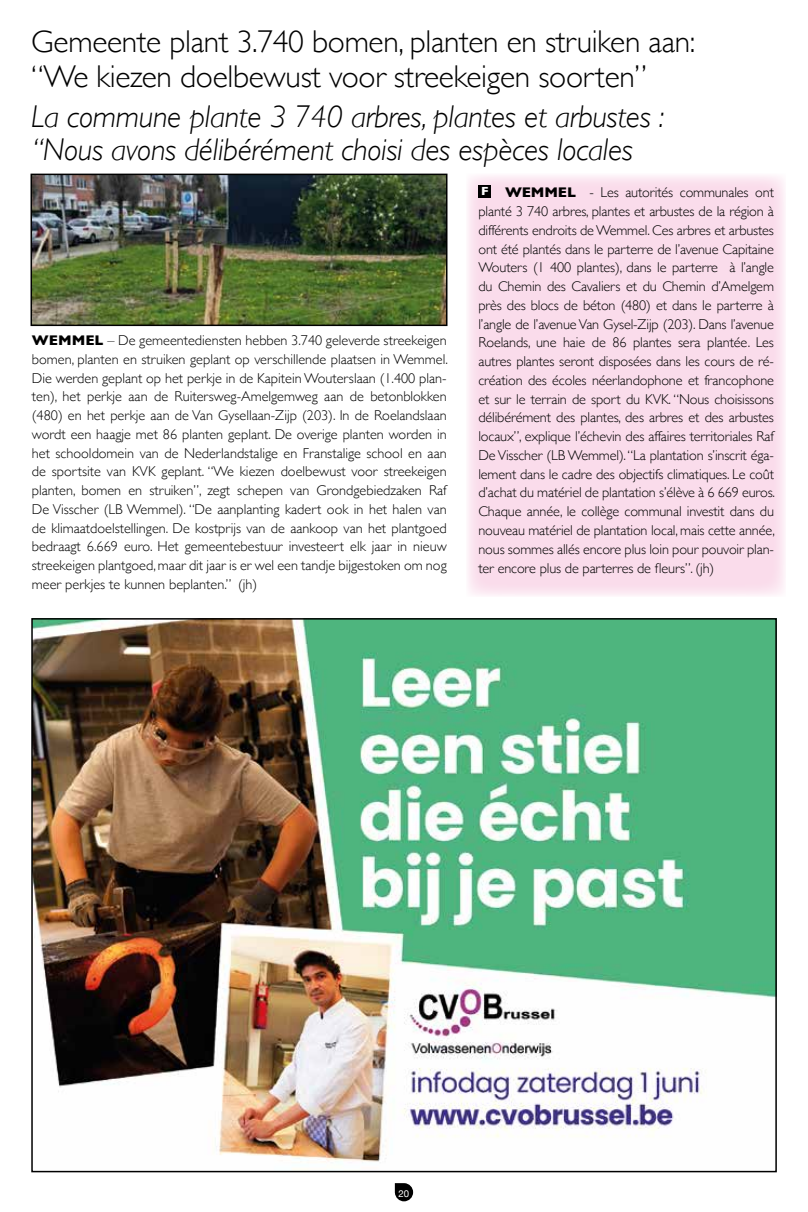
<style>
.page{position:relative;width:808px;height:1212px;background:#fff}
.page>*{position:absolute;margin:0;border:0;box-sizing:border-box;transform-origin:0 0}
.t1{font:italic 300 31.5px/33px "Gill Sans";letter-spacing:-.01em;color:#000}
.t2{font:300 31.5px/34.5px "Gill Sans";letter-spacing:-.01em;color:#000}
.t3{font:300 14.25px/18.8px "Gill Sans";color:#000;text-align:justify}
.t4{font:9.6px "Helvetica Neue";color:#fff}
.s1{font-weight:700}
</style>
<div class="page">
<svg style="left:395px;top:1183px;width:18px;height:18px"></svg>
<img style="left:34px;top:621px;width:740px;height:541px">
<div style="left:466px;top:174px;width:320px;height:423px;background:#fadceb"></div>
<div style="left:478px;top:185px;width:13px;height:12px;background:#000"></div>
<img style="left:34px;top:177px;width:410px;height:146px">
<div style="left:31px;top:174px;width:416px;height:152px;border:2px solid #000"></div>
<h1 class="t2" style="left:31px;top:23px;width:666px">Gemeente plant 3.740 bomen, planten en struiken aan: “We kiezen doelbewust voor streekeigen soorten”</h1>
<h1 class="t1" style="left:31px;top:100px;width:634px">La commune plante 3 740 arbres, plantes et arbustes : “Nous avons délibérément choisi des espèces locales</h1>
<p class="t3" style="left:32px;top:330px;width:417px"><span class="s1">WEMMEL</span> – De gemeentediensten hebben 3.740 geleverde streekeigen bomen, planten en struiken geplant op verschillende plaatsen in Wemmel.<br>Die werden geplant op het perkje in de Kapitein Wouterslaan (1.400 plan&shy;ten), het perkje aan de Ruitersweg-Amelgemweg aan de betonblokken (480) en het perkje aan de Van Gysellaan-Zijp (203). In de Roelandslaan wordt een haagje met 86 planten geplant. De overige planten worden in het schooldomein van de Nederlandstalige en Franstalige school en aan de sportsite van KVK geplant. “We kiezen doelbewust voor streekeigen planten, bomen en struiken”, zegt schepen van Grondgebiedzaken Raf De Visscher (LB Wemmel). “De aanplanting kadert ook in het halen van de klimaatdoelstellingen. De kostprijs van de aankoop van het plantgoed bedraagt 6.669 euro. Het gemeentebestuur investeert elk jaar in nieuw streekeigen plantgoed, maar dit jaar is er wel een tandje bijgestoken om nog meer perkjes te kunnen beplanten.” (jh)</p>
<p class="t3" style="left:478px;top:183px;width:298px"><sup>F</sup> <span class="s1">WEMMEL</span> - Les autorités communales ont planté 3 740 arbres, plantes et arbustes de la région à différents endroits de Wemmel. Ces arbres et arbustes ont été plantés dans le parterre de l’avenue Capitaine Wouters (1 400 plantes), dans le parterre à l’angle du Chemin des Cavaliers et du Chemin d’Amelgem près des blocs de béton (480) et dans le parterre à l’angle de l’avenue Van Gysel-Zijp (203). Dans l’avenue Roelands, une haie de 86 plantes sera plantée. Les autres plantes seront disposées dans les cours de ré&shy;création des écoles néerlandophone et francophone et sur le terrain de sport du KVK. “Nous choisissons délibérément des plantes, des arbres et des arbustes locaux”, explique l’échevin des affaires territoriales Raf De Visscher (LB Wemmel). “La plantation s’inscrit éga&shy;lement dans le cadre des objectifs climatiques. Le coût d’achat du matériel de plantation s’élève à 6 669 euros.<br>Chaque année, le collège communal investit dans du nouveau matériel de plantation local, mais cette année, nous sommes allés encore plus loin pour pouvoir plan&shy;ter encore plus de parterres de fleurs”. (jh)</p>
<p class="t4" style="left:399px;top:1186px;width:12px">20</p>
</div>
